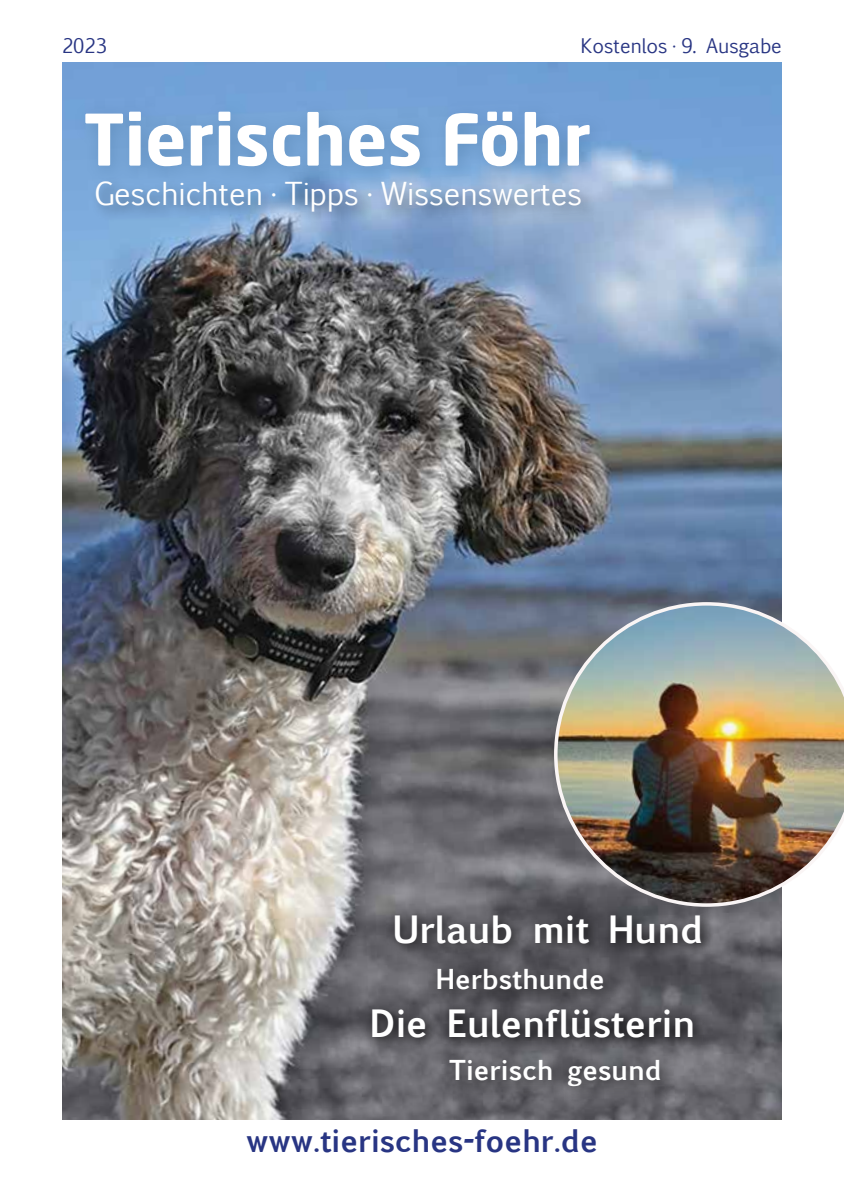
<style>
.page{position:relative;width:844px;height:1191px;background:#fff}
.page>*{position:absolute;margin:0;border:0;box-sizing:border-box;transform-origin:0 0}
.t1{font:700 36.05px "Euphemia UCAS";color:#fff}
.t2{font:30.28px "Euphemia UCAS";color:#fff}
.t3{font:700 29.75px "Euphemia UCAS";color:#283583}
.t4{font:700 26.25px "Euphemia UCAS";color:#fff}
.t5{font:19.25px "Euphemia UCAS";color:#283583}
</style>
<div class="page">
<img style="left:62px;top:62px;width:719px;height:1057px">
<div style="left:73px;top:99px;width:536px;height:87px;background:#44729c;opacity:.4"></div>
<svg style="left:85px;top:112px;width:504px;height:54px"></svg>
<div style="left:90px;top:175px;width:508px;height:53px;background:#000;opacity:.4"></div>
<div style="left:426px;top:958px;width:195px;height:49px;background:#000;opacity:.75"></div>
<div style="left:439px;top:1048px;width:239px;height:56px;background:#000;opacity:.75"></div>
<div style="left:388px;top:908px;width:325px;height:48px;background:#000;opacity:.75"></div>
<div style="left:365px;top:1002px;width:340px;height:48px;background:#000;opacity:.75"></div>
<img style="left:554px;top:602px;width:289px;height:304px">
<p class="t5" style="left:62px;top:32px;width:46px">2023</p>
<p class="t5" style="left:580px;top:32px;width:202px">Kostenlos · 9. Ausgabe</p>
<p class="t2" style="left:94px;top:171px;width:489px">Geschichten · Tipps · Wissenswertes</p>
<p class="t1" style="left:392px;top:901px;width:313px">Urlaub mit Hund</p>
<p class="t4" style="left:436px;top:959px;width:170px">Herbsthunde</p>
<p class="t1" style="left:370px;top:996px;width:327px">Die Eulenflüsterin</p>
<p class="t4" style="left:449px;top:1050px;width:214px">Tierisch gesund</p>
<p class="t3" style="left:246px;top:1118px;width:353px">www.tierisches-foehr.de</p>
</div>
